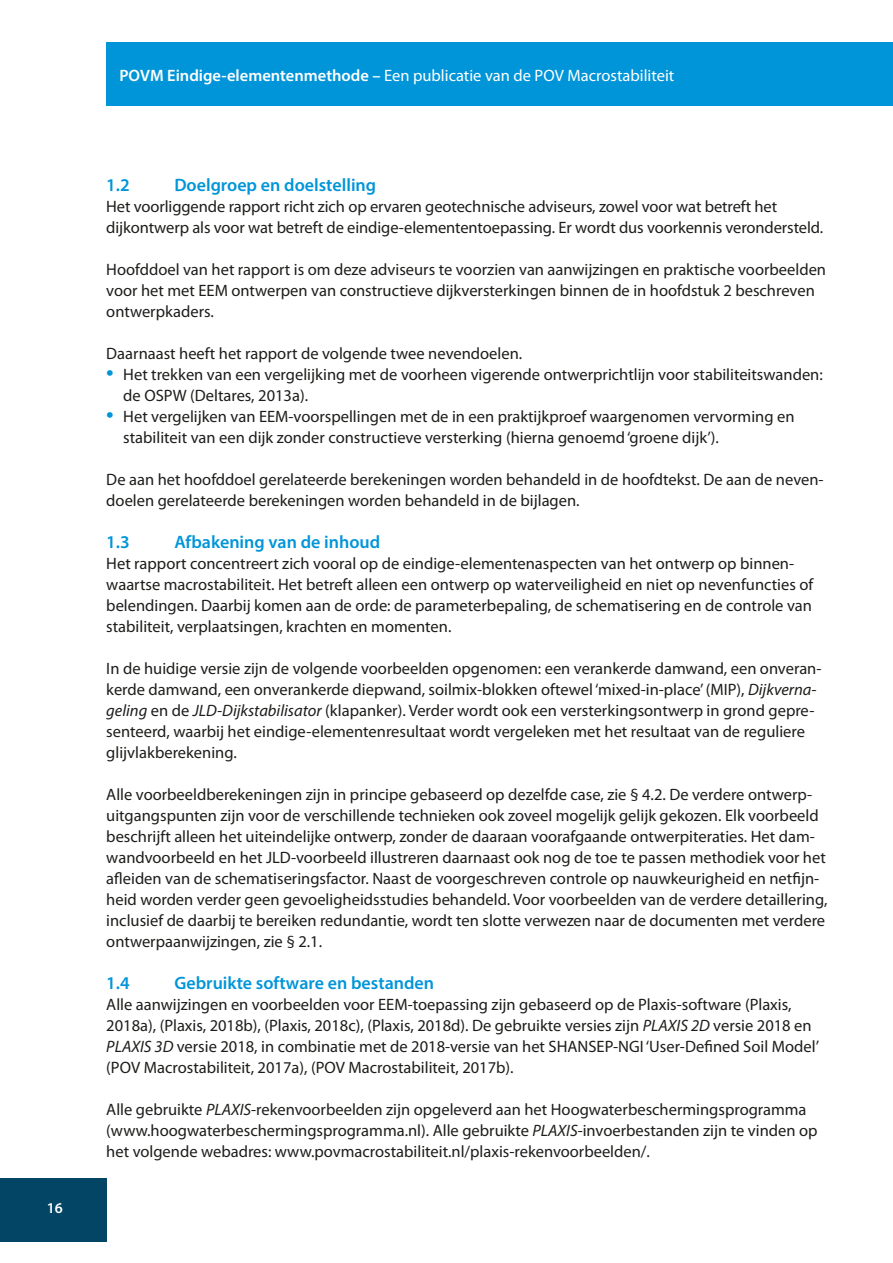
<style>
.page{position:relative;width:893px;height:1263px;background:#fff}
.page>*{position:absolute;margin:0;border:0;box-sizing:border-box;transform-origin:0 0}
.kop_paragraaf{font:600 18px "Myriad Pro";color:#0095d9}
.body{font:16.5px/21px "Myriad Pro";color:#1d1d1b}
.t1{font:16.5px "Myriad Pro";color:#fff}
.t2{font:600 15px "Myriad Pro";color:#fff}
.s1{font-weight:600}
.s2{font-size:27px;color:#0095d9}
.s3{font-style:italic}
</style>
<div class="page">
<div style="left:0;top:1178px;width:106px;height:64px;background:#034564"></div>
<div style="left:106px;top:43px;width:787px;height:63px;background:#0095d9"></div>
<p class="t2" style="left:47px;top:1198px;width:18px">16</p>
<p class="t1" style="left:119px;top:65px;width:556px"><span class="s1">POVM Eindige-elementenmethode –</span> Een publicatie van de POV Macrostabiliteit</p>
<p class="kop_paragraaf" style="left:106px;top:174px;width:25px">1.2</p>
<p class="kop_paragraaf" style="left:174px;top:174px;width:203px">Doelgroep en doelstelling</p>
<p class="body" style="left:106px;top:196px;width:719px">Het voorliggende rapport richt zich op ervaren geotechnische adviseurs, zowel voor wat betreft het dijkontwerp als voor wat betreft de eindige-elemententoepassing. Er wordt dus voorkennis verondersteld.</p>
<p class="body" style="left:106px;top:259px;width:721px">Hoofddoel van het rapport is om deze adviseurs te voorzien van aanwijzingen en praktische voorbeelden voor het met EEM ontwerpen van constructieve dijkversterkingen binnen de in hoofdstuk 2 beschreven ontwerpkaders.</p>
<p class="body" style="left:106px;top:343px;width:417px">Daarnaast heeft het rapport de volgende twee nevendoelen.</p>
<p class="body" style="left:123px;top:364px;width:701px;text-indent:-17px"><span class="s2">•</span> Het trekken van een vergelijking met de voorheen vigerende ontwerprichtlijn voor stabiliteitswanden: de OSPW (Deltares, 2013a).</p>
<p class="body" style="left:123px;top:406px;width:673px;text-indent:-17px"><span class="s2">•</span> Het vergelijken van EEM-voorspellingen met de in een praktijkproef waargenomen vervorming en stabiliteit van een dijk zonder constructieve versterking (hierna genoemd ‘groene dijk’).</p>
<p class="body" style="left:106px;top:469px;width:719px">De aan het hoofddoel gerelateerde berekeningen worden behandeld in de hoofdtekst. De aan de neven&shy;doelen gerelateerde berekeningen worden behandeld in de bijlagen.</p>
<p class="kop_paragraaf" style="left:106px;top:531px;width:25px">1.3</p>
<p class="kop_paragraaf" style="left:174px;top:531px;width:207px">Afbakening van de inhoud</p>
<p class="body" style="left:106px;top:553px;width:708px">Het rapport concentreert zich vooral op de eindige-elementenaspecten van het ontwerp op binnen&shy;waartse macrostabiliteit. Het betreft alleen een ontwerp op waterveiligheid en niet op nevenfuncties of belendingen. Daarbij komen aan de orde: de parameterbepaling, de schematisering en de controle van stabiliteit, verplaatsingen, krachten en momenten.</p>
<p class="body" style="left:106px;top:658px;width:717px">In de huidige versie zijn de volgende voorbeelden opgenomen: een verankerde damwand, een onveran&shy;kerde damwand, een onverankerde diepwand, soilmix-blokken oftewel ‘mixed-in-place’ (MIP), <span class="s3">Dijkverna&shy;geling</span> en de <span class="s3">JLD-Dijkstabilisator</span> (klapanker). Verder wordt ook een versterkingsontwerp in grond gepre&shy;senteerd, waarbij het eindige-elementenresultaat wordt vergeleken met het resultaat van de reguliere glijvlakberekening.</p>
<p class="body" style="left:106px;top:784px;width:723px">Alle voorbeeldberekeningen zijn in principe gebaseerd op dezelfde case, zie § 4.2. De verdere ontwerp&shy;uitgangspunten zijn voor de verschillende technieken ook zoveel mogelijk gelijk gekozen. Elk voorbeeld beschrijft alleen het uiteindelijke ontwerp, zonder de daaraan voorafgaande ontwerpiteraties. Het dam&shy;wandvoorbeeld en het JLD-voorbeeld illustreren daarnaast ook nog de toe te passen methodiek voor het afleiden van de schematiseringsfactor. Naast de voorgeschreven controle op nauwkeurigheid en netfijn&shy;heid worden verder geen gevoeligheidsstudies behandeld. Voor voorbeelden van de verdere detaillering, inclusief de daarbij te bereiken redundantie, wordt ten slotte verwezen naar de documenten met verdere ontwerpaanwijzingen, zie § 2.1.</p>
<p class="kop_paragraaf" style="left:106px;top:972px;width:25px">1.4</p>
<p class="kop_paragraaf" style="left:174px;top:972px;width:261px">Gebruikte software en bestanden</p>
<p class="body" style="left:106px;top:994px;width:714px">Alle aanwijzingen en voorbeelden voor EEM-toepassing zijn gebaseerd op de Plaxis-software (Plaxis, 2018a), (Plaxis, 2018b), (Plaxis, 2018c), (Plaxis, 2018d). De gebruikte versies zijn <span class="s3">PLAXIS 2D</span> versie 2018 en <span class="s3">PLAXIS 3D</span> versie 2018, in combinatie met de 2018-versie van het SHANSEP-NGI ‘User-Defined Soil Model’ (POV Macrostabiliteit, 2017a), (POV Macrostabiliteit, 2017b).</p>
<p class="body" style="left:106px;top:1099px;width:713px">Alle gebruikte <span class="s3">PLAXIS</span>-rekenvoorbeelden zijn opgeleverd aan het Hoogwaterbeschermingsprogramma (www.hoogwaterbeschermingsprogramma.nl). Alle gebruikte <span class="s3">PLAXIS</span>-invoerbestanden zijn te vinden op het volgende webadres: www.povmacrostabiliteit.nl/plaxis-rekenvoorbeelden/.</p>
</div>
